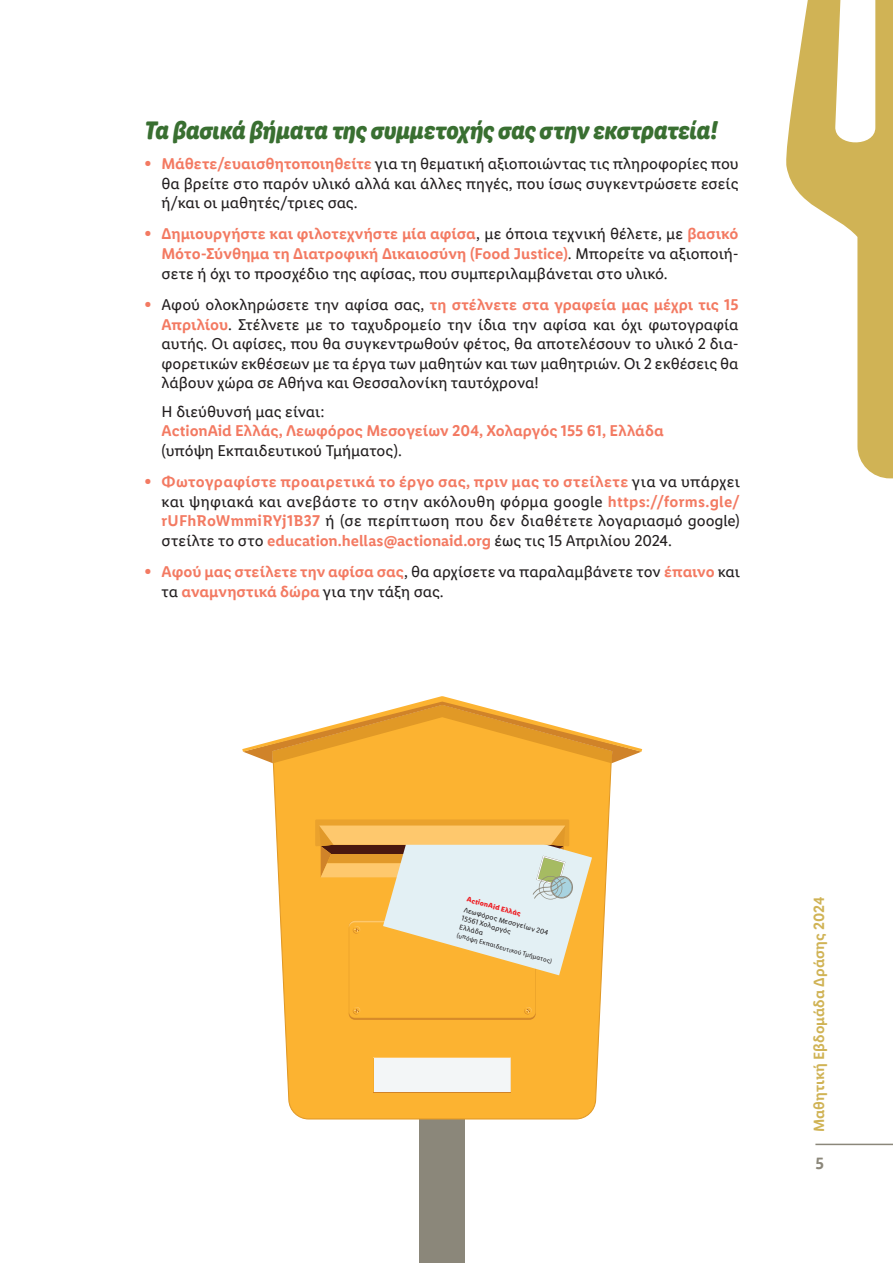
<style>
.page{position:relative;width:893px;height:1263px;background:#fff}
.page>*{position:absolute;margin:0;border:0;box-sizing:border-box;transform-origin:0 0}
.sub_1{font:25.5px "Lidl Font Script Pro";color:#396f31}
.t1{font:600 16.5px "Lidl Font Pro";color:#8b877a}
.bullets{font:15.75px/19.6px "Lidl Font Pro";letter-spacing:-.005em;color:#231f20;text-align:justify}
.bullets-2{font:600 15.75px "Lidl Font Pro";color:#f37a62}
.t2{font:600 15px "Lidl Font Pro";color:#d0b355}
.text{font:7.05px/8.9px "Lidl Font Pro";color:#231f20}
.text-2{font:700 7.05px "Lidl Font Pro";color:#ee1d23}
.text-3{font:6.3px "Lidl Font Pro";color:#231f20}
.s1{font-weight:700;color:#f37a62}
.s2{font-weight:600;color:#f37a62}
</style>
<div class="page">
<hr style="left:815px;top:1144px;width:78px;height:1px;background:#8b877a">
<svg style="left:786px;top:0;width:107px;height:478px"></svg>
<div style="left:420px;top:889px;width:45px;height:374px;background:#8b877a"></div>
<svg style="left:272px;top:763px;width:340px;height:356px;background:#fbba47"></svg>
<svg style="left:242px;top:696px;width:400px;height:67px"></svg>
<div style="left:374px;top:1058px;width:137px;height:34px;background:#f3f6f7"></div>
<hr style="left:374px;top:1057px;width:137px;height:1px;background:#fec86d">
<hr style="left:374px;top:1092px;width:137px;height:1px;background:#d08329">
<svg style="left:315px;top:819px;width:277px;height:201px;background:#eec679"></svg>
<p class="sub_1" style="left:145px;top:115px;width:574px">Τα βασικά βήματα της συμμετοχής σας στην εκστρατεία!</p>
<p class="bullets" style="left:162px;top:154px;width:578px;text-indent:-17px"><span class="s1">•</span> <span class="s2">Μάθετε/ευαισθητοποιηθείτε</span> για τη θεματική αξιοποιώντας τις πληροφορίες που θα βρείτε στο παρόν υλικό αλλά και άλλες πηγές, που ίσως συγκεντρώσετε εσείς ή/και οι μαθητές/τριες σας.</p>
<p class="bullets" style="left:162px;top:224px;width:578px;text-indent:-17px"><span class="s1">•</span> <span class="s2">Δημιουργήστε και φιλοτεχνήστε μία αφίσα</span>, με όποια τεχνική θέλετε, με <span class="s2">βασικό Μότο-Σύνθημα τη Διατροφική Δικαιοσύνη (Food Justice)</span>. Μπορείτε να αξιοποιή&shy;σετε ή όχι το προσχέδιο της αφίσας, που συμπεριλαμβάνεται στο υλικό.</p>
<p class="bullets" style="left:162px;top:295px;width:578px;text-indent:-17px"><span class="s1">•</span> Αφού ολοκληρώσετε την αφίσα σας, <span class="s2">τη στέλνετε στα γραφεία μας μέχρι τις 15<br>Απριλίου</span>. Στέλνετε με το ταχυδρομείο την ίδια την αφίσα και όχι φωτογραφία αυτής. Οι αφίσες, που θα συγκεντρωθούν φέτος, θα αποτελέσουν το υλικό 2 δια&shy;φορετικών εκθέσεων με τα έργα των μαθητών και των μαθητριών. Οι 2 εκθέσεις θα λάβουν χώρα σε Αθήνα και Θεσσαλονίκη ταυτόχρονα!</p>
<p class="bullets" style="left:162px;top:401px;width:164px">Η διεύθυνσή μας είναι:</p>
<p class="bullets-2" style="left:162px;top:422px;width:504px">ActionAid Ελλάς, Λεωφόρος Μεσογείων 204, Χολαργός 155 61, Ελλάδα</p>
<p class="bullets" style="left:162px;top:441px;width:242px">(υπόψη Εκπαιδευτικού Τμήματος).</p>
<p class="bullets" style="left:162px;top:472px;width:580px;text-indent:-17px"><span class="s1">•</span> <span class="s2">Φωτογραφίστε προαιρετικά το έργο σας, πριν μας το στείλετε</span> για να υπάρχει και ψηφιακά και ανεβάστε το στην ακόλουθη φόρμα google <span class="s2">https://forms.gle/ rUFhRoWmmiRYj1B37</span> ή (σε περίπτωση που δεν διαθέτετε λογαριασμό google) στείλτε το στο <span class="s2">education.hellas@actionaid.org</span> έως τις 15 Απριλίου 2024.</p>
<p class="bullets" style="left:162px;top:562px;width:580px;text-indent:-17px"><span class="s1">•</span> <span class="s2">Αφού μας στείλετε την αφίσα σας</span>, θα αρχίσετε να παραλαμβάνετε τον <span class="s2">έπαινο</span> και τα <span class="s2">αναμνηστικά δώρα</span> για την τάξη σας.</p>
<p class="text-2" style="left:468px;top:895px;width:57px;rotate:16deg">ActionAid Ελλάς</p>
<p class="text" style="left:465px;top:905px;width:89px;rotate:16deg">Λεωφόρος Μεσογείων 204<br>15561 Χολαργός<br>Ελλάδα</p>
<p class="text-3" style="left:458px;top:932px;width:100px;rotate:15deg">(υπόψη Εκπαιδευτικού Τμήματος)</p>
<p class="t2" style="left:811px;top:1132px;width:237px;rotate:-90deg">Μαθητική Εβδομάδα Δράσης 2024</p>
<p class="t1" style="left:815px;top:1154px;width:10px">5</p>
</div>
